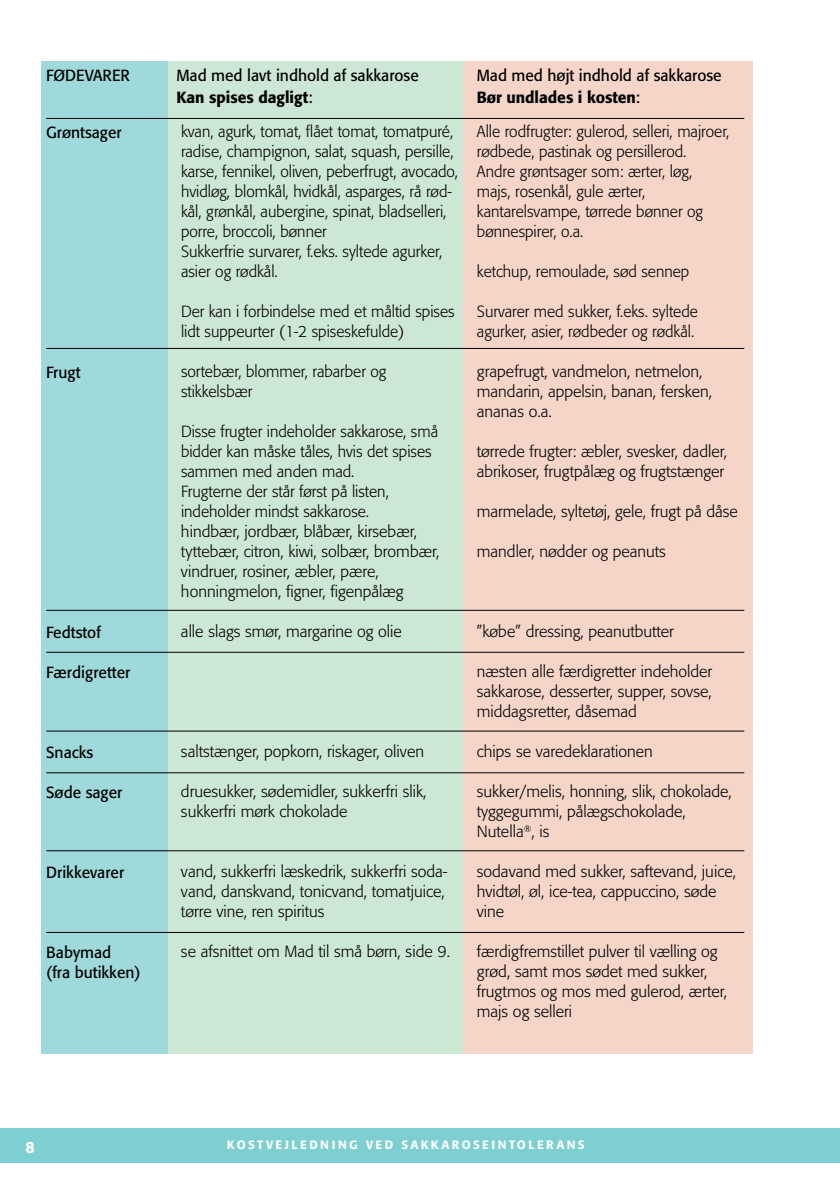
<style>
.page{position:relative;width:840px;height:1191px;background:#fff}
.page>*{position:absolute;margin:0;border:0;box-sizing:border-box;transform-origin:0 0}
.t1{font:300 16px/20px "Formata";color:#000}
.t2{font:16px/20px "Formata";color:#000}
.t3{font:500 16px "Formata";color:#000}
.t4{font:500 16px "Formata";color:#fff}
.t5{font:500 12px "Formata";letter-spacing:.2em;color:#fff}
.s1{font-weight:400}
</style>
<div class="page">
<div style="left:0;top:1128px;width:839px;height:34px;background:#7ecfd1"></div>
<div style="left:42px;top:61px;width:127px;height:992px;background:#9fd9db"></div>
<div style="left:168px;top:61px;width:298px;height:992px;background:#cce7d3"></div>
<div style="left:463px;top:61px;width:289px;height:992px;background:#f4d5c8"></div>
<hr style="left:46px;top:348px;width:697px;height:1px;background:#000">
<hr style="left:46px;top:652px;width:697px;height:1px;background:#000">
<hr style="left:46px;top:730px;width:697px;height:1px;background:#000">
<hr style="left:46px;top:772px;width:697px;height:1px;background:#000">
<hr style="left:46px;top:850px;width:697px;height:1px;background:#000">
<hr style="left:46px;top:932px;width:697px;height:1px;background:#000">
<hr style="left:46px;top:610px;width:697px;height:1px;background:#000">
<hr style="left:46px;top:118px;width:697px;height:1px;background:#000">
<p class="t2" style="left:46px;top:65px;width:85px">FØDEVARER</p>
<p class="t2" style="left:176px;top:65px;width:244px">Mad med lavt indhold af sakkarose</p>
<p class="t2" style="left:476px;top:65px;width:246px">Mad med højt indhold af sakkarose</p>
<p class="t3" style="left:176px;top:87px;width:138px">Kan spises dagligt<span class="s1">:</span></p>
<p class="t3" style="left:476px;top:87px;width:165px">Bør undlades i kosten<span class="s1">:</span></p>
<p class="t2" style="left:46px;top:122px;width:77px">Grøntsager</p>
<p class="t2" style="left:46px;top:362px;width:36px">Frugt</p>
<p class="t2" style="left:46px;top:622px;width:56px">Fedtstof</p>
<p class="t2" style="left:46px;top:662px;width:86px">Færdigretter</p>
<p class="t2" style="left:46px;top:742px;width:49px">Snacks</p>
<p class="t2" style="left:46px;top:782px;width:77px">Søde sager</p>
<p class="t2" style="left:46px;top:862px;width:79px">Drikkevarer</p>
<p class="t2" style="left:46px;top:942px;width:96px">Babymad<br>(fra butikken)</p>
<p class="t1" style="left:181px;top:121px;width:278px">kvan, agurk, tomat, flået tomat, tomatpuré, radise, champignon, salat, squash, persille, karse, fennikel, oliven, peberfrugt, avocado, hvidløg, blomkål, hvidkål, asparges, rå rød&shy;kål, grønkål, aubergine, spinat, bladselleri, porre, broccoli, bønner<br>Sukkerfrie survarer, f.eks. syltede agurker, asier og rødkål.</p>
<p class="t1" style="left:181px;top:301px;width:275px">Der kan i forbindelse med et måltid spises lidt suppeurter (1-2 spiseskefulde)</p>
<p class="t1" style="left:181px;top:361px;width:207px">sortebær, blommer, rabarber og stikkelsbær</p>
<p class="t1" style="left:181px;top:421px;width:260px">Disse frugter indeholder sakkarose, små bidder kan måske tåles, hvis det spises sammen med anden mad.<br>Frugterne der står først på listen, indeholder mindst sakkarose.<br>hindbær, jordbær, blåbær, kirsebær, tyttebær, citron, kiwi, solbær, brombær, vindruer, rosiner, æbler, pære, honningmelon, figner, figenpålæg</p>
<p class="t1" style="left:181px;top:621px;width:222px">alle slags smør, margarine og olie</p>
<p class="t1" style="left:181px;top:741px;width:244px">saltstænger, popkorn, riskager, oliven</p>
<p class="t1" style="left:181px;top:781px;width:247px">druesukker, sødemidler, sukkerfri slik, sukkerfri mørk chokolade</p>
<p class="t1" style="left:181px;top:861px;width:268px">vand, sukkerfri læskedrik, sukkerfri soda&shy;vand, danskvand, tonicvand, tomatjuice, tørre vine, ren spiritus</p>
<p class="t1" style="left:181px;top:941px;width:270px">se afsnittet om Mad til små børn, side 9.</p>
<p class="t1" style="left:476px;top:121px;width:254px">Alle rodfrugter: gulerod, selleri, majroer, rødbede, pastinak og persillerod.<br>Andre grøntsager som: ærter, løg, majs, rosenkål, gule ærter, kantarelsvampe, tørrede bønner og bønnespirer, o.a.</p>
<p class="t1" style="left:476px;top:261px;width:214px">ketchup, remoulade, sød sennep</p>
<p class="t1" style="left:476px;top:301px;width:222px">Survarer med sukker, f.eks. syltede agurker, asier, rødbeder og rødkål.</p>
<p class="t1" style="left:476px;top:361px;width:237px">grapefrugt, vandmelon, netmelon, mandarin, appelsin, banan, fersken, ananas o.a.</p>
<p class="t1" style="left:476px;top:441px;width:251px">tørrede frugter: æbler, svesker, dadler, abrikoser, frugtpålæg og frugtstænger</p>
<p class="t1" style="left:476px;top:501px;width:262px">marmelade, syltetøj, gele, frugt på dåse</p>
<p class="t1" style="left:476px;top:541px;width:190px">mandler, nødder og peanuts</p>
<p class="t1" style="left:476px;top:621px;width:198px">”købe” dressing, peanutbutter</p>
<p class="t1" style="left:476px;top:661px;width:237px;text-align:justify">næsten alle færdigretter indeholder sakkarose, desserter, supper, sovse, middagsretter, dåsemad</p>
<p class="t1" style="left:476px;top:741px;width:177px">chips se varedeklarationen</p>
<p class="t1" style="left:476px;top:781px;width:256px">sukker/melis, honning, slik, chokolade, tyggegummi, pålægschokolade,<br>Nutella<sup>®</sup>, is</p>
<p class="t1" style="left:476px;top:861px;width:260px">sodavand med sukker, saftevand, juice, hvidtøl, øl, ice-tea, cappuccino, søde vine</p>
<p class="t1" style="left:476px;top:941px;width:252px">færdigfremstillet pulver til vælling og grød, samt mos sødet med sukker, frugtmos og mos med gulerod, ærter, majs og selleri</p>
<p class="t4" style="left:26px;top:1137px;width:11px">8</p>
<p class="t5" style="left:227px;top:1137px;width:245px">Kostvejledning ved SAKKAROSE</p>
<p class="t5" style="left:491px;top:1137px;width:95px">intolera ns</p>
</div>
